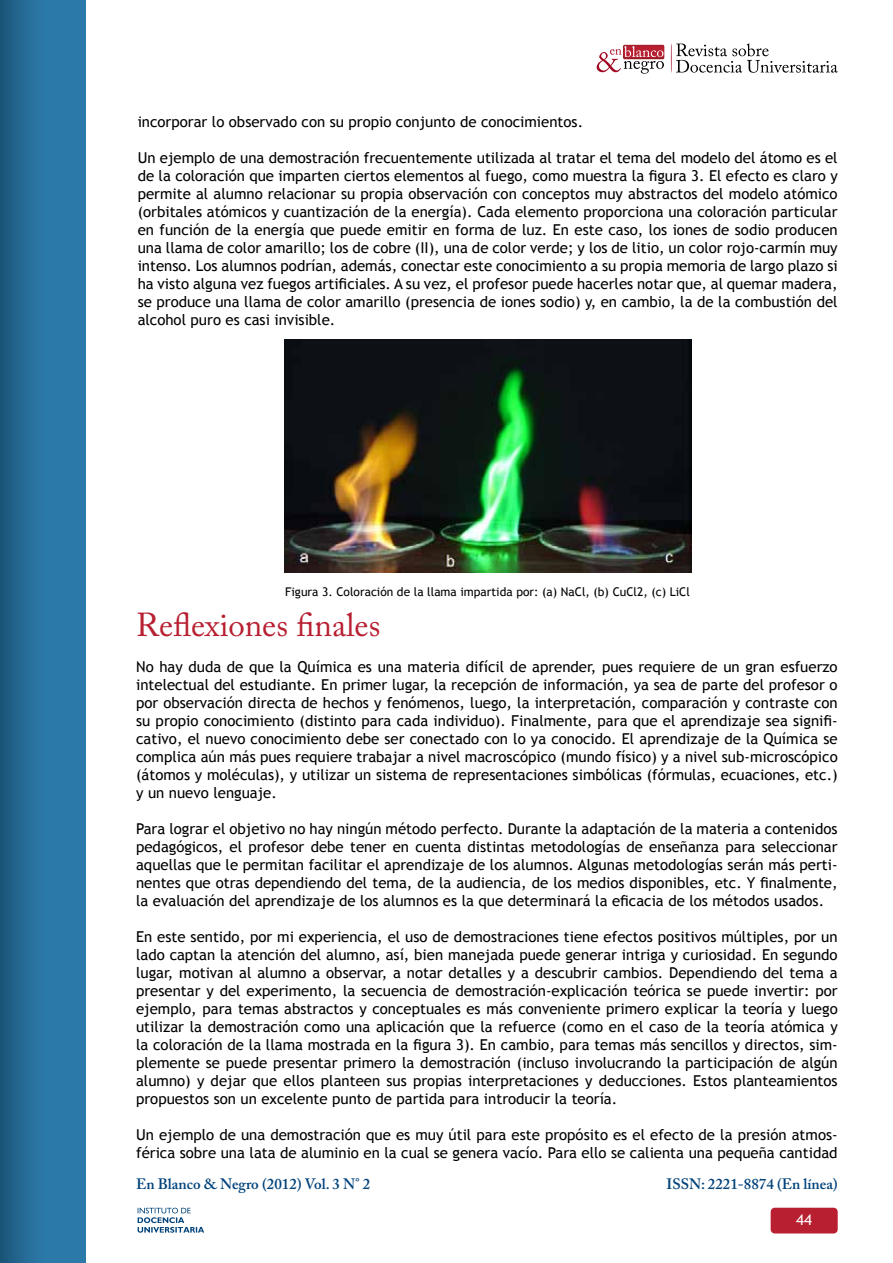
<style>
.page{position:relative;width:893px;height:1263px;background:#fff}
.page>*{position:absolute;margin:0;border:0;box-sizing:border-box;transform-origin:0 0}
.t1{font:33px "Adobe Caslon Pro";color:#b81f31}
.t2{font:15px/18px "Trebuchet MS";color:#000;text-align:justify}
.t3{font:600 15px "Adobe Caslon Pro";color:#00427a}
.t4{font:15px "Trebuchet MS";color:#fff}
.t5{font:12px "Trebuchet MS";color:#000}
</style>
<div class="page">
<div style="left:623px;top:45px;width:41px;height:14px;background:#a61d2b;border-radius:2px"></div>
<svg style="left:671px;top:43px;width:167px;height:30px"></svg>
<svg style="left:597px;top:46px;width:67px;height:28px"></svg>
<div style="left:0;top:0;width:85px;height:1263px;background:linear-gradient(to right,#205e85,#2f82b5)"></div>
<div style="left:771px;top:1208px;width:67px;height:25px;background:#b81f31;border-radius:4px"></div>
<img style="left:284px;top:339px;width:407px;height:234px">
<svg style="left:138px;top:1208px;width:66px;height:25px"></svg>
<p class="t2" style="left:138px;top:113px;width:447px">incorporar lo observado con su propio conjunto de conocimientos.</p>
<p class="t2" style="left:138px;top:149px;width:701px">Un ejemplo de una demostración frecuentemente utilizada al tratar el tema del modelo del átomo es el de la coloración que imparten ciertos elementos al fuego, como muestra la figura 3. El efecto es claro y permite al alumno relacionar su propia observación con conceptos muy abstractos del modelo atómico (orbitales atómicos y cuantización de la energía). Cada elemento proporciona una coloración particular en función de la energía que puede emitir en forma de luz. En este caso, los iones de sodio producen una llama de color amarillo; los de cobre (II), una de color verde; y los de litio, un color rojo-carmín muy intenso. Los alumnos podrían, además, conectar este conocimiento a su propia memoria de largo plazo si ha visto alguna vez fuegos artificiales. A su vez, el profesor puede hacerles notar que, al quemar madera, se produce una llama de color amarillo (presencia de iones sodio) y, en cambio, la de la combustión del alcohol puro es casi invisible.</p>
<p class="t5" style="left:285px;top:584px;width:406px">Figura 3. Coloración de la llama impartida por: (a) NaCl, (b) CuCl2, (c) LiCl</p>
<h1 class="t1" style="left:136px;top:605px;width:246px">Reflexiones finales</h1>
<p class="t2" style="left:136px;top:658px;width:703px">No hay duda de que la Química es una materia difícil de aprender, pues requiere de un gran esfuerzo intelectual del estudiante. En primer lugar, la recepción de información, ya sea de parte del profesor o por observación directa de hechos y fenómenos, luego, la interpretación, comparación y contraste con su propio conocimiento (distinto para cada individuo). Finalmente, para que el aprendizaje sea signifi&shy;cativo, el nuevo conocimiento debe ser conectado con lo ya conocido. El aprendizaje de la Química se complica aún más pues requiere trabajar a nivel macroscópico (mundo físico) y a nivel sub-microscópico (átomos y moléculas), y utilizar un sistema de representaciones simbólicas (fórmulas, ecuaciones, etc.) y un nuevo lenguaje.</p>
<p class="t2" style="left:136px;top:820px;width:703px">Para lograr el objetivo no hay ningún método perfecto. Durante la adaptación de la materia a contenidos pedagógicos, el profesor debe tener en cuenta distintas metodologías de enseñanza para seleccionar aquellas que le permitan facilitar el aprendizaje de los alumnos. Algunas metodologías serán más perti&shy;nentes que otras dependiendo del tema, de la audiencia, de los medios disponibles, etc. Y finalmente, la evaluación del aprendizaje de los alumnos es la que determinará la eficacia de los métodos usados.</p>
<p class="t2" style="left:136px;top:928px;width:703px">En este sentido, por mi experiencia, el uso de demostraciones tiene efectos positivos múltiples, por un lado captan la atención del alumno, así, bien manejada puede generar intriga y curiosidad. En segundo lugar, motivan al alumno a observar, a notar detalles y a descubrir cambios. Dependiendo del tema a presentar y del experimento, la secuencia de demostración-explicación teórica se puede invertir: por ejemplo, para temas abstractos y conceptuales es más conveniente primero explicar la teoría y luego utilizar la demostración como una aplicación que la refuerce (como en el caso de la teoría atómica y la coloración de la llama mostrada en la figura 3). En cambio, para temas más sencillos y directos, sim&shy;plemente se puede presentar primero la demostración (incluso involucrando la participación de algún alumno) y dejar que ellos planteen sus propias interpretaciones y deducciones. Estos planteamientos propuestos son un excelente punto de partida para introducir la teoría.</p>
<p class="t2" style="left:136px;top:1126px;width:703px">Un ejemplo de una demostración que es muy útil para este propósito es el efecto de la presión atmos&shy;férica sobre una lata de aluminio en la cual se genera vacío. Para ello se calienta una pequeña cantidad</p>
<p class="t3" style="left:136px;top:1174px;width:236px">En Blanco &amp; Negro (2012) Vol. 3 N° 2</p>
<p class="t3" style="left:667px;top:1174px;width:173px">ISSN: 2221-8874 (En línea)</p>
<p class="t4" style="left:796px;top:1211px;width:18px">4429</p>
</div>
